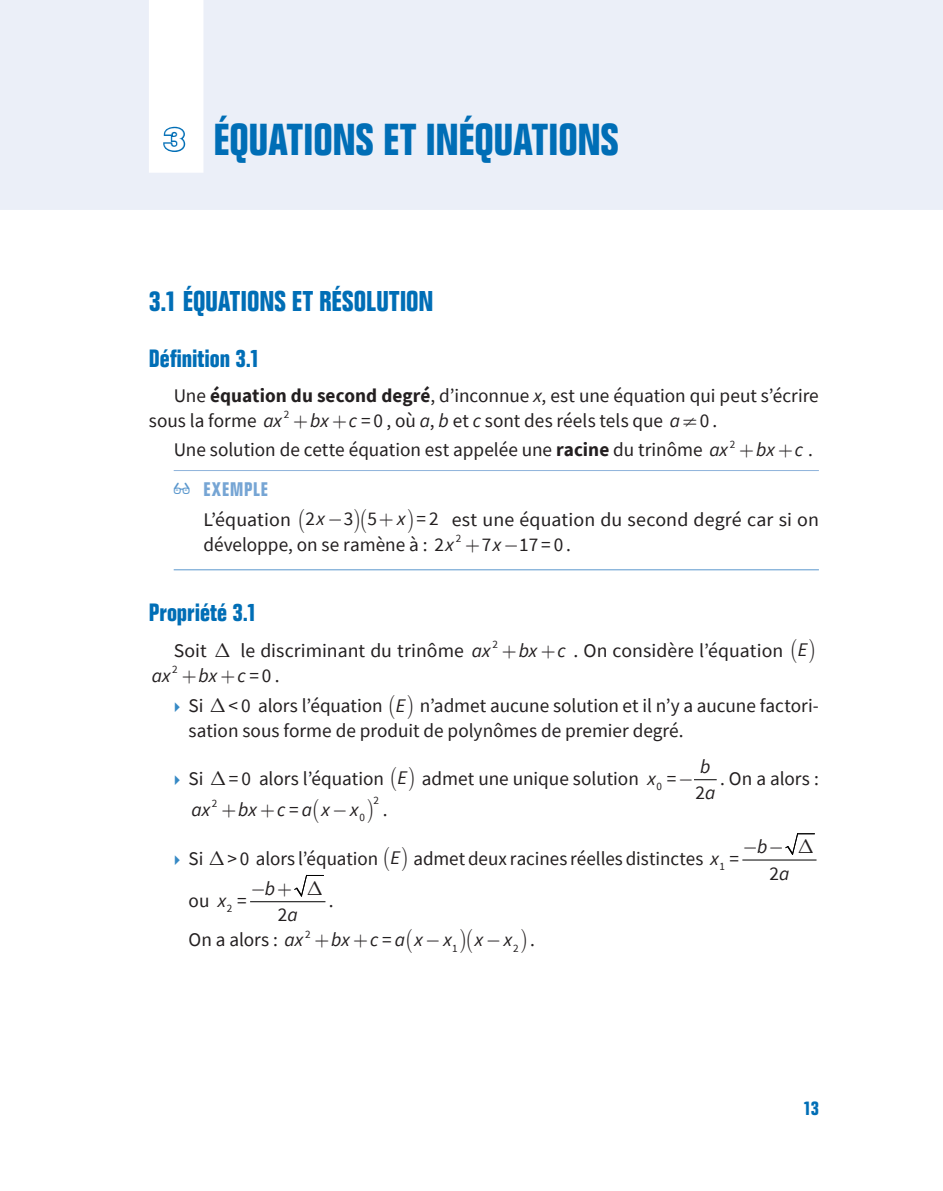
<style>
.page{position:relative;width:943px;height:1191px;background:#fff}
.page>*{position:absolute;margin:0;border:0;box-sizing:border-box;transform-origin:0 0}
.t1{font:700 condensed 43.75px "Folio Std";letter-spacing:-.005em;color:#006eb6}
.t2{font:700 condensed 28px "Folio Std";letter-spacing:.005em;color:#006eb6}
.t3{font:700 condensed 24.5px "Folio Std";letter-spacing:.005em;color:#006eb6}
.t4{font:19.25px/24.8px "Source Sans Pro";color:#231f20}
.t5{font:italic 19.25px "Source Sans Pro";letter-spacing:.475em;color:#231f20}
.t6{font:700 condensed 19.25px "Folio Std";letter-spacing:.05em;color:#76a5d4}
.t7{font:italic 19.25px "Source Sans Pro";letter-spacing:.955em;color:#231f20}
.t8{font:700 condensed 19.25px "Folio Std";color:#006eb6}
.t9{font:11.2px "Source Sans Pro";color:#231f20}
.s1{font-stretch:normal;font-size:31.5px;color:#fff}
.s2{font-weight:700}
.s3{font-style:italic}
.s4{font-style:normal}
.s5{font-family:"Web Hosting Hub Glyphs";font-weight:400;font-stretch:normal;font-size:15.75px;color:#5a97cd}
.s6{color:#3689c5}
</style>
<div class="page">
<div style="left:0;top:0;width:943px;height:210px;background:#ebeff8"></div>
<div style="left:149px;top:0;width:54px;height:173px;background:#fff"></div>
<hr style="left:174px;top:470px;width:645px;height:1px;background:#8fb3db">
<hr style="left:174px;top:569px;width:645px;height:1px;background:#5a97cd">
<svg style="left:163px;top:126px;width:23px;height:26px"></svg>
<hr style="left:743px;top:859px;width:73px;height:1px;background:#000">
<hr style="left:250px;top:901px;width:75px;height:1px;background:#000">
<svg style="left:694px;top:779px;width:22px;height:1px"></svg>
<svg style="left:785px;top:833px;width:29px;height:22px"></svg>
<svg style="left:294px;top:874px;width:29px;height:23px"></svg>
<h1 class="t1" style="left:164px;top:116px;width:456px"><span class="s1">3</span> ÉQUATIONS ET INÉQUATIONS</h1>
<h2 class="t2" style="left:149px;top:285px;width:286px">3.1 ÉQUATIONS ET RÉSOLUTION</h2>
<p class="t3" style="left:149px;top:345px;width:112px">Définition 3.1</p>
<p class="t4" style="left:149px;top:383px;width:671px;text-indent:25px">Une <span class="s2">équation du second degré</span>, d’inconnue <span class="s3">x</span>, est une équation qui peut s’écrire sous la forme <span class="s3">ax</span></p>
<p class="t9" style="left:284px;top:407px;width:7px">2</p>
<p class="t4" style="left:174px;top:405px;width:555px;line-height:29.8px;text-indent:136px"><span class="s3">bx c</span> =0 , où <span class="s3">a</span>, <span class="s3">b</span> et <span class="s3">c</span> sont des réels tels que <span class="s3">a</span> 0 .<br>Une solution de cette équation est appelée une <span class="s2">racine</span> du trinôme <span class="s3">ax</span></p>
<p class="t9" style="left:729px;top:437px;width:7px">2</p>
<p class="t5" style="left:756px;top:438px;width:58px">bx c<span class="s4">.</span></p>
<p class="t6" style="left:174px;top:478px;width:96px"><span class="s5">Հ</span> EXEMPLE</p>
<p class="t4" style="left:203px;top:507px;width:123px">L’équation 2<span class="s3">x</span></p>
<p class="t4" style="left:344px;top:506px;width:35px">3 5</p>
<p class="t4" style="left:416px;top:506px;width:24px">=2</p>
<p class="t4" style="left:203px;top:507px;width:617px;text-indent:248px">est une équation du second degré car si on développe, on se ramène à : 2<span class="s3">x</span></p>
<p class="t5" style="left:397px;top:507px;width:10px">x</p>
<p class="t9" style="left:455px;top:531px;width:7px">2</p>
<p class="t4" style="left:481px;top:531px;width:21px">7<span class="s3">x</span></p>
<p class="t4" style="left:519px;top:531px;width:53px">17=0.</p>
<p class="t3" style="left:149px;top:599px;width:109px">Propriété 3.1</p>
<p class="t4" style="left:174px;top:638px;width:35px">Soit</p>
<p class="t4" style="left:240px;top:638px;width:251px">le discriminant du trinôme <span class="s3">ax</span></p>
<p class="t9" style="left:492px;top:637px;width:7px">2</p>
<p class="t4" style="left:518px;top:638px;width:290px"><span class="s3">bx c</span> . On considère l’équation <span class="s3">E</span></p>
<p class="t9" style="left:172px;top:662px;width:7px">2</p>
<p class="t5" style="left:152px;top:663px;width:20px">ax</p>
<p class="t4" style="left:174px;top:660px;width:107px;line-height:30.4px;text-indent:25px"><span class="s3">bx c</span>=0. <span class="s6">▸</span> Si</p>
<p class="t4" style="left:189px;top:693px;width:631px;text-indent:40px">&lt;0 alors l’équation <span class="s3">E</span> n’admet aucune solution et il n’y a aucune factori&shy;sation sous forme de produit de polynômes de premier degré.</p>
<p class="t4" style="left:174px;top:765px;width:31px"><span class="s6">▸</span> Si</p>
<p class="t4" style="left:229px;top:765px;width:449px">=0 alors l’équation <span class="s3">E</span> admet une unique solution <sub>0</sub> =</p>
<p class="t4" style="left:695px;top:780px;width:21px">2<span class="s3">a</span></p>
<p class="t5" style="left:700px;top:754px;width:12px">b</p>
<p class="t5" style="left:647px;top:766px;width:10px">x</p>
<p class="t4" style="left:720px;top:765px;width:100px">. On a alors :</p>
<p class="t9" style="left:373px;top:793px;width:7px">2</p>
<p class="t9" style="left:212px;top:796px;width:7px">2</p>
<p class="t5" style="left:191px;top:797px;width:20px">ax</p>
<p class="t5" style="left:238px;top:797px;width:122px">bx cax x</p>
<p class="t4" style="left:289px;top:797px;width:11px">=</p>
<p class="t4" style="left:383px;top:797px;width:6px">.</p>
<p class="t9" style="left:359px;top:810px;width:7px">0</p>
<p class="t4" style="left:174px;top:845px;width:31px"><span class="s6">▸</span> Si</p>
<p class="t4" style="left:227px;top:845px;width:513px">&gt;0 alors l’équation <span class="s3">E</span> admet deux racines réelles distinctes <sub>1</sub> =</p>
<p class="t5" style="left:710px;top:846px;width:10px">x</p>
<p class="t5" style="left:265px;top:876px;width:12px">b</p>
<p class="t4" style="left:189px;top:887px;width:60px">ou <sub>2</sub> =</p>
<p class="t5" style="left:218px;top:888px;width:10px">x</p>
<p class="t4" style="left:329px;top:887px;width:6px">.</p>
<p class="t4" style="left:189px;top:927px;width:116px">On a alors : <span class="s3">ax</span></p>
<p class="t9" style="left:305px;top:926px;width:7px">2</p>
<p class="t4" style="left:278px;top:902px;width:21px">2<span class="s3">a</span></p>
<p class="t7" style="left:331px;top:928px;width:182px">bxcaxx xx</p>
<p class="t4" style="left:382px;top:927px;width:11px">=</p>
<p class="t9" style="left:452px;top:940px;width:7px">1</p>
<p class="t9" style="left:513px;top:940px;width:7px">2</p>
<p class="t4" style="left:530px;top:927px;width:6px">.</p>
<p class="t5" style="left:757px;top:834px;width:12px">b</p>
<p class="t4" style="left:769px;top:861px;width:21px">2<span class="s3">a</span></p>
<p class="t8" style="left:803px;top:1098px;width:17px">13</p>
</div>
